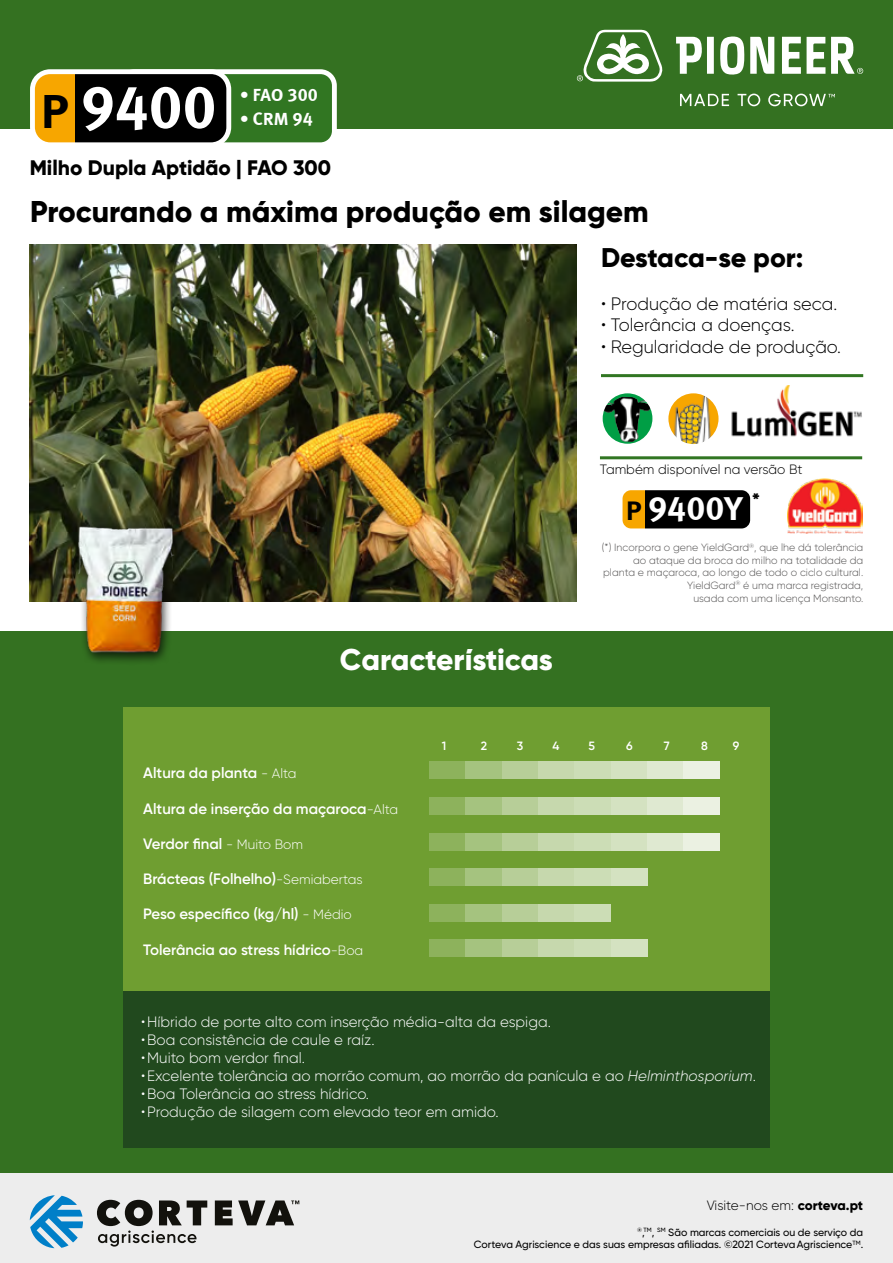
<style>
.page{position:relative;width:893px;height:1263px;background:#fff}
.page>*{position:absolute;margin:0;border:0;box-sizing:border-box;transform-origin:0 0}
.t1{font:60.6px "Meta Bold LF";color:#fff}
.t2{font:49.05px "Meta Bold LF";color:#000}
.t3{font:33.9px "Meta Bold LF";color:#fff}
.t4{font:800 30px "Gilroy";color:#000}
.t5{font:800 30px "Gilroy";letter-spacing:-.005em;color:#fff}
.t6{font:27.6px "Meta Bold LF";color:#000}
.t7{font:800 27px "Gilroy";letter-spacing:-.01em;color:#000}
.t8{font:800 21px "Gilroy";color:#000}
.t9{font:300 18px "Gilroy";color:#000}
.t10{font:18px "Meta Bold LF";letter-spacing:.005em;color:#fff}
.t11{font:300 15px "Gilroy";color:#fff}
.t12{font:600 15px "Gilroy";color:#fff}
.t13{font:300 13.5px "Gilroy";color:#000}
.t14{font:600 12px "Gilroy";color:#fff}
.t15{font:300 10.5px/12.6px "Gilroy";color:#555454;text-align:right}
.t16{font:500 10.5px/12.6px "Gilroy";color:#000;text-align:right}
.s1{font-weight:300;font-size:13.5px}
.s2{font-style:italic}
.s3{font-weight:800}
</style>
<div class="page">
<div style="left:0;top:0;width:893px;height:129px;background:#347121"></div>
<svg style="left:807px;top:37px;width:18px;height:37px"></svg>
<svg style="left:676px;top:37px;width:26px;height:37px"></svg>
<div style="left:707px;top:37px;width:7px;height:37px;background:#fff"></div>
<svg style="left:720px;top:36px;width:24px;height:39px"></svg>
<svg style="left:750px;top:37px;width:24px;height:37px"></svg>
<svg style="left:782px;top:37px;width:19px;height:37px"></svg>
<svg style="left:831px;top:37px;width:32px;height:37px"></svg>
<svg style="left:577px;top:30px;width:86px;height:52px"></svg>
<svg style="left:680px;top:94px;width:155px;height:12px"></svg>
<img style="left:30px;top:245px;width:547px;height:357px">
<div style="left:0;top:631px;width:893px;height:547px;background:#347121"></div>
<hr style="left:601px;top:374px;width:262px;height:3px;background:#317622">
<div style="left:71px;top:521px;width:113px;height:144px;background:#000;opacity:.75"></div>
<img style="left:67px;top:515px;width:113px;height:147px">
<div style="left:123px;top:707px;width:647px;height:284px;background:#6f9e31"></div>
<div style="left:123px;top:991px;width:647px;height:157px;background:#21491e"></div>
<div style="left:429px;top:762px;width:36px;height:17px;background:#8db25c"></div>
<div style="left:429px;top:797px;width:36px;height:18px;background:#8db25c"></div>
<div style="left:429px;top:833px;width:36px;height:17px;background:#8db25c"></div>
<div style="left:429px;top:869px;width:36px;height:17px;background:#8db25c"></div>
<div style="left:429px;top:904px;width:36px;height:17px;background:#8db25c"></div>
<div style="left:429px;top:940px;width:36px;height:17px;background:#8db25c"></div>
<div style="left:465px;top:762px;width:37px;height:17px;background:#a5c37f"></div>
<div style="left:465px;top:797px;width:37px;height:18px;background:#a5c37f"></div>
<div style="left:465px;top:833px;width:37px;height:17px;background:#a5c37f"></div>
<div style="left:465px;top:869px;width:37px;height:17px;background:#a5c37f"></div>
<div style="left:465px;top:904px;width:37px;height:17px;background:#a5c37f"></div>
<div style="left:465px;top:940px;width:37px;height:17px;background:#a5c37f"></div>
<div style="left:502px;top:762px;width:36px;height:17px;background:#b7ce98"></div>
<div style="left:502px;top:797px;width:36px;height:18px;background:#b7ce98"></div>
<div style="left:502px;top:833px;width:36px;height:17px;background:#b7ce98"></div>
<div style="left:502px;top:869px;width:36px;height:17px;background:#b7ce98"></div>
<div style="left:502px;top:904px;width:36px;height:17px;background:#b7ce98"></div>
<div style="left:502px;top:940px;width:36px;height:17px;background:#b7ce98"></div>
<div style="left:538px;top:762px;width:36px;height:17px;background:#c6d8ad"></div>
<div style="left:538px;top:797px;width:36px;height:18px;background:#c6d8ad"></div>
<div style="left:538px;top:833px;width:36px;height:17px;background:#c6d8ad"></div>
<div style="left:538px;top:869px;width:36px;height:17px;background:#c6d8ad"></div>
<div style="left:538px;top:904px;width:36px;height:17px;background:#c6d8ad"></div>
<div style="left:538px;top:940px;width:36px;height:17px;background:#c6d8ad"></div>
<div style="left:574px;top:762px;width:37px;height:17px;background:#ccddb6"></div>
<div style="left:574px;top:797px;width:37px;height:18px;background:#ccddb6"></div>
<div style="left:574px;top:833px;width:37px;height:17px;background:#ccddb6"></div>
<div style="left:574px;top:869px;width:37px;height:17px;background:#ccddb6"></div>
<div style="left:574px;top:904px;width:37px;height:17px;background:#ccddb6"></div>
<div style="left:574px;top:940px;width:37px;height:17px;background:#ccddb6"></div>
<div style="left:611px;top:762px;width:36px;height:17px;background:#d4e2c1"></div>
<div style="left:611px;top:797px;width:36px;height:18px;background:#d4e2c1"></div>
<div style="left:611px;top:833px;width:36px;height:17px;background:#d4e2c1"></div>
<div style="left:611px;top:869px;width:36px;height:17px;background:#d4e2c1"></div>
<div style="left:611px;top:940px;width:36px;height:17px;background:#d4e2c1"></div>
<div style="left:647px;top:762px;width:36px;height:17px;background:#dfe9d1"></div>
<div style="left:647px;top:797px;width:36px;height:18px;background:#dfe9d1"></div>
<div style="left:647px;top:833px;width:36px;height:17px;background:#dfe9d1"></div>
<div style="left:683px;top:762px;width:37px;height:17px;background:#ebf1e2"></div>
<div style="left:683px;top:797px;width:37px;height:18px;background:#ebf1e2"></div>
<div style="left:683px;top:833px;width:37px;height:17px;background:#ebf1e2"></div>
<div style="left:121px;top:72px;width:213px;height:73px;background:#317622;border-radius:14px"></div>
<div style="left:118px;top:69px;width:219px;height:78px;border:5px solid #fff;border-radius:14px"></div>
<div style="left:32px;top:72px;width:197px;height:73px;background:#f7a600;border-radius:18px"></div>
<div style="left:75px;top:72px;width:154px;height:73px;background:#000"></div>
<div style="left:30px;top:69px;width:201px;height:78px;border:5px solid #fff;border-radius:18px"></div>
<div style="left:621px;top:489px;width:130px;height:41px;background:#f7a600;border-radius:10px"></div>
<div style="left:645px;top:491px;width:104px;height:36px;background:#000"></div>
<div style="left:620px;top:487px;width:133px;height:44px;border:3px solid #fff;border-radius:10px"></div>
<hr style="left:600px;top:456px;width:262px;height:3px;background:#317622">
<img style="left:667px;top:392px;width:53px;height:53px;border-radius:27px">
<div style="left:666px;top:391px;width:55px;height:56px;border:3px solid #fff;border-radius:50%"></div>
<svg style="left:601px;top:392px;width:53px;height:53px"></svg>
<img style="left:604px;top:395px;width:26px;height:38px">
<div style="left:600px;top:391px;width:55px;height:55px;border:3px solid #fff;border-radius:50%"></div>
<img style="left:731px;top:385px;width:131px;height:52px">
<img style="left:788px;top:478px;width:74px;height:56px">
<div style="left:0;top:1174px;width:893px;height:89px;background:#ededed"></div>
<svg style="left:30px;top:1195px;width:53px;height:53px"></svg>
<svg style="left:215px;top:1200px;width:84px;height:25px"></svg>
<svg style="left:97px;top:1200px;width:110px;height:46px"></svg>
<h2 class="t2" style="left:41px;top:82px;width:29px">P</h2>
<h1 class="t1" style="left:81px;top:71px;width:137px">9400</h1>
<p class="t10" style="left:240px;top:84px;width:79px">• FAO 300</p>
<p class="t10" style="left:240px;top:108px;width:74px">• CRM 94</p>
<h3 class="t8" style="left:30px;top:155px;width:303px">Milho Dupla Aptidão | FAO 300</h3>
<h3 class="t4" style="left:30px;top:192px;width:620px">Procurando a máxima produção em silagem</h3>
<h3 class="t7" style="left:601px;top:240px;width:204px">Destaca-se por:</h3>
<p class="t9" style="left:601px;top:292px;width:238px">• Produção de matéria seca.</p>
<p class="t9" style="left:601px;top:314px;width:195px">• Tolerância a doenças.</p>
<p class="t9" style="left:601px;top:336px;width:242px">• Regularidade de produção.</p>
<p class="t13" style="left:600px;top:461px;width:204px">Também disponível na versão Bt</p>
<h3 class="t6" style="left:626px;top:494px;width:17px">P</h3>
<h3 class="t3" style="left:648px;top:488px;width:114px">9400Y <sup>*</sup></h3>
<h3 class="t5" style="left:340px;top:641px;width:215px">Características</h3>
<p class="t15" style="left:602px;top:541px;width:263px">(*) Incorpora o gene YieldGard<sup>®</sup>, que lhe dá tolerância ao ataque da broca do milho na totalidade da planta e maçaroca, ao longo de todo o ciclo cultural.<br>YieldGard<sup>®</sup> é uma marca registrada,<br>usada com uma licença Monsanto.</p>
<p class="t12" style="left:143px;top:764px;width:155px">Altura da planta <span class="s1">- Alta</span></p>
<p class="t12" style="left:143px;top:799px;width:256px">Altura de inserção da maçaroca<span class="s1">-Alta</span></p>
<p class="t12" style="left:143px;top:834px;width:161px">Verdor final <span class="s1">- Muito Bom</span></p>
<p class="t12" style="left:143px;top:869px;width:221px">Brácteas (Folhelho)<span class="s1">-Semiabertas</span></p>
<p class="t12" style="left:143px;top:905px;width:210px">Peso específico (kg/hl) <span class="s1">- Médio</span></p>
<p class="t12" style="left:143px;top:940px;width:222px">Tolerância ao stress hídrico<span class="s1">-Boa</span></p>
<p class="t14" style="left:442px;top:738px;width:6px">1</p>
<p class="t14" style="left:481px;top:738px;width:8px">2</p>
<p class="t14" style="left:517px;top:738px;width:8px">3</p>
<p class="t14" style="left:552px;top:738px;width:8px">4</p>
<p class="t14" style="left:589px;top:738px;width:8px">5</p>
<p class="t14" style="left:626px;top:738px;width:8px">6</p>
<p class="t14" style="left:664px;top:738px;width:7px">7</p>
<p class="t14" style="left:701px;top:738px;width:8px">8</p>
<p class="t14" style="left:733px;top:738px;width:8px">9</p>
<p class="t11" style="left:141px;top:1012px;width:411px">•Híbrido de porte alto com inserção média-alta da espiga.</p>
<p class="t11" style="left:141px;top:1030px;width:235px">•Boa consistência de caule e raíz.</p>
<p class="t11" style="left:141px;top:1048px;width:165px">•Muito bom verdor final.</p>
<p class="t11" style="left:141px;top:1066px;width:616px">•Excelente tolerância ao morrão comum, ao morrão da panícula e ao <span class="s2">Helminthosporium</span>.</p>
<p class="t11" style="left:141px;top:1084px;width:229px">•Boa Tolerância ao stress hídrico.</p>
<p class="t11" style="left:141px;top:1102px;width:359px">•Produção de silagem com elevado teor em amido.</p>
<p class="t13" style="left:707px;top:1197px;width:158px">Visite-nos em: <span class="s3">corteva.pt</span></p>
<p class="t16" style="left:474px;top:1225px;width:391px"><sup>®</sup>,<sup>TM</sup>, <sup>SM</sup> São marcas comerciais ou de serviço da<br>Corteva Agriscience e das suas empresas afiliadas. ©2021 CortevaAgriscience<sup>TM</sup>.</p>
</div>
